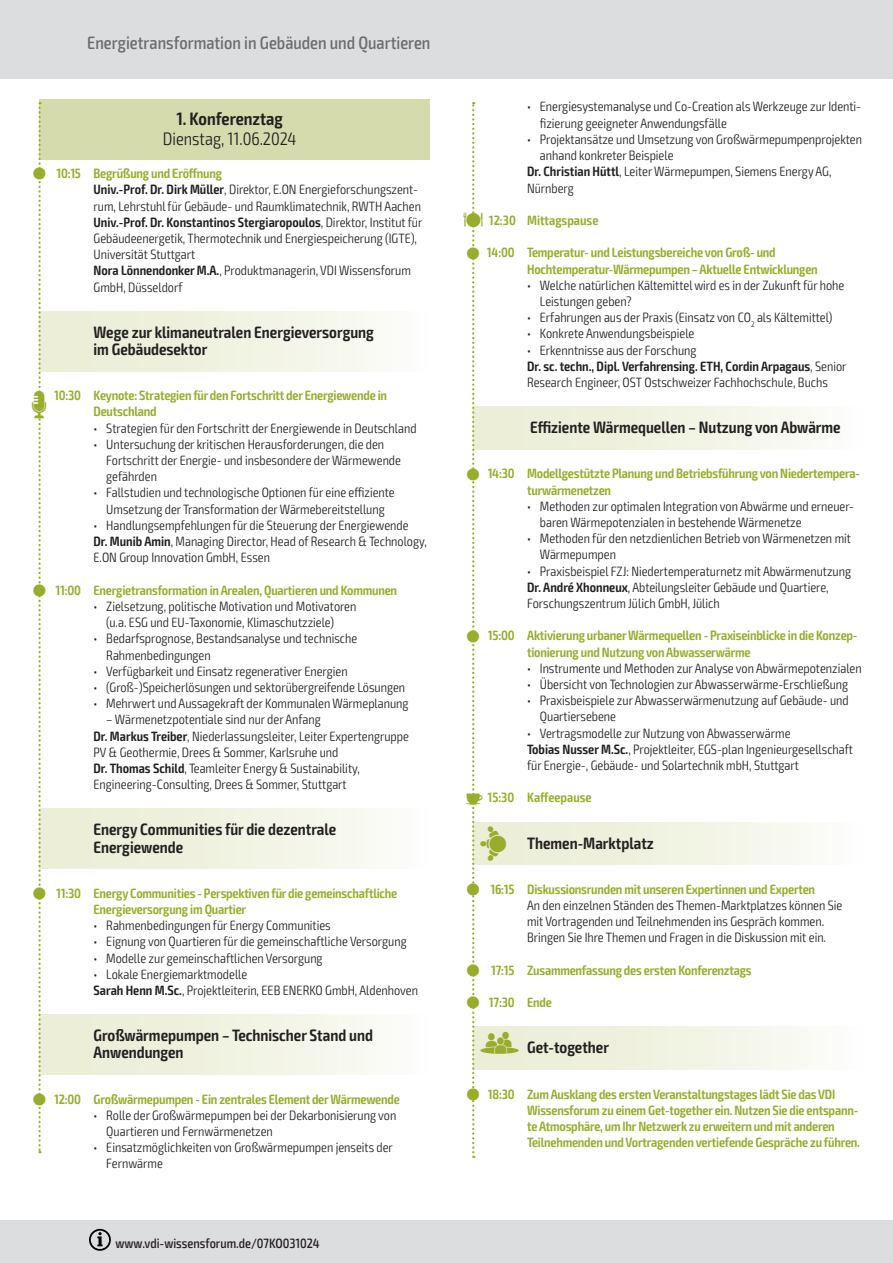
<style>
.page{position:relative;width:893px;height:1263px;background:#fff}
.page>*{position:absolute;margin:0;border:0;box-sizing:border-box;transform-origin:0 0}
.t1{font:500 condensed 18px "Exo 2";color:#6c6d70}
.t2{font:300 condensed 18px "Exo 2";color:#231f20}
.t3{font:600 condensed 18px "Exo 2";color:#231f20}
.t4{font:600 condensed 16.5px/17.2px "Exo 2";color:#231f20}
.t5{font:300 condensed 13.5px/16.2px "Exo 2";color:#231f20}
.t6{font:600 condensed 13.5px/16.2px "Exo 2";letter-spacing:-.015em;color:#9aac2c}
.t7{font:500 condensed 13.5px "Exo 2";color:#231f20}
.s1{font-weight:600;color:#9aac2c}
.s2{font-weight:600}
.s3{font-family:"VDI Iconset S4 A Regular";font-weight:400;font-stretch:normal;font-size:10.5px}
.s4{font-family:"VDI Iconset S4 A Regular";font-weight:400;font-stretch:normal}
.s5{font-family:"VDI Iconset S4 A Regular";font-weight:400;font-stretch:normal;font-size:13.5px;color:#9aac2c}
</style>
<div class="page">
<div style="left:0;top:0;width:893px;height:79px;background:#dcdddf"></div>
<div style="left:0;top:1220px;width:893px;height:43px;background:#dcdddf"></div>
<svg style="left:89px;top:1229px;width:22px;height:22px"></svg>
<div style="left:39px;top:99px;width:390px;height:25px;background:#d6dbad"></div>
<div style="left:39px;top:123px;width:390px;height:37px;background:#d6dbad"></div>
<div style="left:39px;top:311px;width:390px;height:60px;background:linear-gradient(to right,#e9ecd1,#fbfcf8)"></div>
<div style="left:39px;top:809px;width:390px;height:59px;background:linear-gradient(to right,#e9ecd1,#fbfcf8)"></div>
<div style="left:39px;top:1015px;width:390px;height:59px;background:linear-gradient(to right,#e9ecd1,#fbfcf8)"></div>
<div style="left:473px;top:407px;width:390px;height:42px;background:linear-gradient(to right,#e9ecd1,#fbfcf8)"></div>
<div style="left:473px;top:822px;width:390px;height:42px;background:linear-gradient(to right,#e9ecd1,#fbfcf8)"></div>
<div style="left:473px;top:1027px;width:390px;height:42px;background:linear-gradient(to right,#e9ecd1,#fbfcf8)"></div>
<svg style="left:38px;top:102px;width:8px;height:1051px"></svg>
<svg style="left:472px;top:102px;width:7px;height:1056px"></svg>
<h1 class="t1" style="left:87px;top:32px;width:345px">Energietransformation in Gebäuden und Quartieren</h1>
<h1 class="t3" style="left:176px;top:108px;width:108px">1. Konferenztag</h1>
<h1 class="t2" style="left:163px;top:129px;width:135px">Dienstag, 11.06.2024</h1>
<p class="t5" style="left:94px;top:166px;width:330px;text-indent:-37px"><span class="s1">10:15 Begrüßung und Eröffnung<br></span><span class="s2">Univ.-Prof. Dr. Dirk Müller</span>, Direktor, E.ON Energieforschungszent&shy;rum, Lehrstuhl für Gebäude- und Raumklimatechnik, RWTH Aachen <span class="s2">Univ.-Prof. Dr. Konstantinos Stergiaropoulos</span>, Direktor, Institut für Gebäudeenergetik, Thermotechnik und Energiespeicherung (IGTE), Universität Stuttgart<br><span class="s2">Nora Lönnendonker M.A.</span>, Produktmanagerin, VDI Wissensforum GmbH, Düsseldorf</p>
<p class="t4" style="left:94px;top:324px;width:282px">Wege zur klimaneutralen Energieversorgung im Gebäudesektor</p>
<p class="t6" style="left:94px;top:388px;width:295px;text-indent:-61px"><span class="s3">Q</span> 10:30 Keynote: Strategien für den Fortschritt der Energiewende in<br>Deutschland</p>
<p class="t5" style="left:94px;top:420px;width:324px">• Strategien für den Fortschritt der Energiewende in Deutschland</p>
<p class="t5" style="left:106px;top:436px;width:296px;text-indent:-13px">• Untersuchung der kritischen Herausforderungen, die den<br>Fortschritt der Energie- und insbesondere der Wärmewende gefährden</p>
<p class="t5" style="left:94px;top:485px;width:303px;text-align:center">• Fallstudien und technologische Optionen für eine effiziente<br>Umsetzung der Transformation der Wärmebereitstellung</p>
<p class="t5" style="left:94px;top:517px;width:335px">• Handlungsempfehlungen für die Steuerung der Energiewende<br><span class="s2">Dr. Munib Amin</span>, Managing Director, Head of Research &amp; Technology,<br>E.ON Group Innovation GmbH, Essen</p>
<p class="t6" style="left:56px;top:582px;width:343px">11:00 Energietransformation in Arealen, Quartieren und Kommunen</p>
<p class="t5" style="left:106px;top:598px;width:252px;text-indent:-13px">• Zielsetzung, politische Motivation und Motivatoren (u.a. ESG und EU-Taxonomie, Klimaschutzziele)</p>
<p class="t5" style="left:106px;top:631px;width:252px;text-indent:-13px">• Bedarfsprognose, Bestandsanalyse und technische<br>Rahmenbedingungen</p>
<p class="t5" style="left:94px;top:663px;width:256px">• Verfügbarkeit und Einsatz regenerativer Energien</p>
<p class="t5" style="left:94px;top:679px;width:313px">• (Groß-)Speicherlösungen und sektorübergreifende Lösungen</p>
<p class="t5" style="left:94px;top:695px;width:317px">• Mehrwert und Aussagekraft der Kommunalen Wärmeplanung</p>
<p class="t5" style="left:94px;top:712px;width:317px;text-indent:13px">– Wärmenetzpotentiale sind nur der Anfang<br><span class="s2">Dr. Markus Treiber</span>, Niederlassungsleiter, Leiter Expertengruppe PV &amp; Geothermie, Drees &amp; Sommer, Karlsruhe und<br><span class="s2">Dr. Thomas Schild</span>, Teamleiter Energy &amp; Sustainability, Engineering-Consulting, Drees &amp; Sommer, Stuttgart</p>
<p class="t4" style="left:94px;top:821px;width:244px">Energy Communities für die dezentrale<br>Energiewende</p>
<p class="t6" style="left:94px;top:885px;width:305px;text-indent:-37px">11:30 Energy Communities - Perspektiven für die gemeinschaftliche<br>Energieversorgung im Quartier</p>
<p class="t5" style="left:94px;top:917px;width:239px">• Rahmenbedingungen für Energy Communities</p>
<p class="t5" style="left:94px;top:934px;width:315px">• Eignung von Quartieren für die gemeinschaftliche Versorgung</p>
<p class="t5" style="left:94px;top:950px;width:231px">• Modelle zur gemeinschaftlichen Versorgung</p>
<p class="t5" style="left:94px;top:966px;width:326px">• Lokale Energiemarktmodelle<br><span class="s2">Sarah Henn M.Sc.</span>, Projektleiterin, EEB ENERKO GmbH, Aldenhoven</p>
<p class="t4" style="left:94px;top:1027px;width:281px">Großwärmepumpen – Technischer Stand und<br>Anwendungen</p>
<p class="t6" style="left:54px;top:1091px;width:347px">12:00 Großwärmepumpen - Ein zentrales Element der Wärmewende</p>
<p class="t5" style="left:106px;top:1107px;width:292px;text-indent:-13px">• Rolle der Großwärmepumpen bei der Dekarbonisierung von<br>Quartieren und Fernwärmenetzen</p>
<p class="t5" style="left:106px;top:1140px;width:288px;text-indent:-13px">• Einsatzmöglichkeiten von Großwärmepumpen jenseits der<br>Fernwärme</p>
<p class="t7" style="left:115px;top:1235px;width:206px">www.vdi-wissensforum.de/07KO031024</p>
<p class="t5" style="left:540px;top:99px;width:323px;text-indent:-13px">• Energiesystemanalyse und Co-Creation als Werkzeuge zur Identi&shy;fizierung geeigneter Anwendungsfälle</p>
<p class="t5" style="left:527px;top:131px;width:336px">• Projektansätze und Umsetzung von Großwärmepumpenprojekten</p>
<p class="t5" style="left:540px;top:148px;width:135px">anhand konkreter Beispiele</p>
<p class="t5" style="left:527px;top:164px;width:306px"><span class="s2">Dr. Christian Hüttl</span>, Leiter Wärmepumpen, Siemens Energy AG,</p>
<p class="t5" style="left:527px;top:180px;width:48px">Nürnberg</p>
<p class="t6" style="left:463px;top:212px;width:137px"><span class="s4">M</span> 12:30 Mittagspause</p>
<p class="t6" style="left:527px;top:245px;width:292px;text-indent:-40px">14:00 Temperatur- und Leistungsbereiche von Groß- und<br>Hochtemperatur-Wärmepumpen – Aktuelle Entwicklungen</p>
<p class="t5" style="left:540px;top:277px;width:306px;text-indent:-13px">• Welche natürlichen Kältemittel wird es in der Zukunft für hohe<br>Leistungen geben?</p>
<p class="t5" style="left:527px;top:310px;width:307px">• Erfahrungen aus der Praxis (Einsatz von CO<sub>2</sub> als Kältemittel)</p>
<p class="t5" style="left:527px;top:326px;width:169px">• Konkrete Anwendungsbeispiele</p>
<p class="t5" style="left:527px;top:342px;width:321px">• Erkenntnisse aus der Forschung<br><span class="s2">Dr. sc. techn., Dipl. Verfahrensing. ETH, Cordin Arpagaus</span>, Senior<br>Research Engineer, OST Ostschweizer Fachhochschule, Buchs</p>
<p class="t4" style="left:530px;top:419px;width:312px">Effiziente Wärmequellen – Nutzung von Abwärme</p>
<p class="t6" style="left:527px;top:466px;width:334px;text-indent:-39px">14:30 Modellgestützte Planung und Betriebsführung von Niedertempera&shy;turwärmenetzen</p>
<p class="t5" style="left:540px;top:498px;width:316px;text-indent:-13px">• Methoden zur optimalen Integration von Abwärme und erneuer&shy;baren Wärmepotenzialen in bestehende Wärmenetze</p>
<p class="t5" style="left:540px;top:530px;width:313px;text-indent:-13px">• Methoden für den netzdienlichen Betrieb von Wärmenetzen mit<br>Wärmepumpen</p>
<p class="t5" style="left:527px;top:563px;width:325px">• Praxisbeispiel FZJ: Niedertemperaturnetz mit Abwärmenutzung<br><span class="s2">Dr. André Xhonneux</span>, Abteilungsleiter Gebäude und Quartiere,<br>Forschungszentrum Jülich GmbH, Jülich</p>
<p class="t6" style="left:527px;top:628px;width:332px;text-indent:-39px">15:00 Aktivierung urbaner Wärmequellen - Praxiseinblicke in die Konzep&shy;tionierung und Nutzung von Abwasserwärme</p>
<p class="t5" style="left:527px;top:660px;width:336px">• Instrumente und Methoden zur Analyse von Abwärmepotenzialen</p>
<p class="t5" style="left:527px;top:676px;width:323px">• Übersicht von Technologien zur Abwasserwärme-Erschließung</p>
<p class="t5" style="left:540px;top:692px;width:310px;text-indent:-13px">• Praxisbeispiele zur Abwasserwärmenutzung auf Gebäude- und<br>Quartiersebene</p>
<p class="t5" style="left:527px;top:725px;width:327px">• Vertragsmodelle zur Nutzung von Abwasserwärme<br><span class="s2">Tobias Nusser M.Sc.</span>, Projektleiter, EGS-plan Ingenieurgesellschaft für Energie-, Gebäude- und Solartechnik mbH, Stuttgart</p>
<p class="t6" style="left:466px;top:790px;width:127px"><span class="s4">K</span> 15:30 Kaffeepause</p>
<p class="t4" style="left:480px;top:834px;width:175px"><span class="s5">R</span> Themen-Marktplatz</p>
<p class="t6" style="left:490px;top:881px;width:326px">16:15 Diskussionsrunden mit unseren Expertinnen und Experten</p>
<p class="t5" style="left:527px;top:897px;width:317px">An den einzelnen Ständen des Themen-Marktplatzes können Sie mit Vortragenden und Teilnehmenden ins Gespräch kommen.<br>Bringen Sie Ihre Themen und Fragen in die Diskussion mit ein.</p>
<p class="t6" style="left:491px;top:962px;width:262px">17:15 Zusammenfassung des ersten Konferenztags</p>
<p class="t6" style="left:489px;top:994px;width:64px">17:30 Ende</p>
<p class="t4" style="left:480px;top:1039px;width:130px"><span class="s5">G</span> Get-together</p>
<p class="t6" style="left:527px;top:1086px;width:334px;text-indent:-39px">18:30 Zum Ausklang des ersten Veranstaltungstages lädt Sie das VDI Wissensforum zu einem Get-together ein. Nutzen Sie die entspann&shy;te Atmosphäre, um Ihr Netzwerk zu erweitern und mit anderen Teilnehmenden und Vortragenden vertiefende Gespräche zu führen.</p>
</div>
